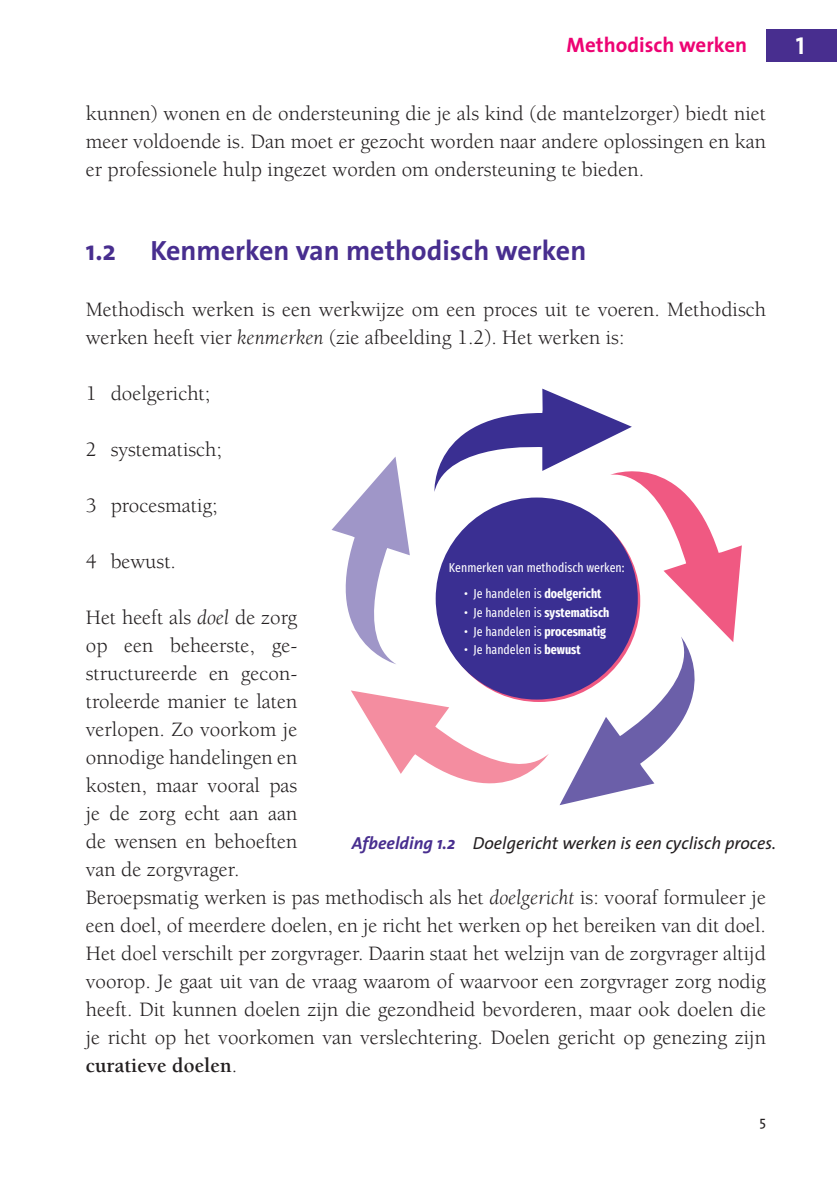
<style>
.page{position:relative;width:837px;height:1184px;background:#fff}
.page>*{position:absolute;margin:0;border:0;box-sizing:border-box;transform-origin:0 0}
.t1{font:700 28px "The Sans";color:#482e8f}
.t2{font:24.5px "The Sans Bold Caps";color:#fff}
.t3{font:21px/28px "Berkeley";color:#231f20}
.t4{font:700 21px "The Sans";color:#ed0373}
.t5{font:italic 17.5px "The Sans";color:#231f20}
.t6{font:14px "The Sans";color:#231f20}
.t7{font:12.78px "Fira Sans Compressed";color:#fff}
.s1{font-style:italic}
.s2{font-weight:700}
.s3{font-weight:700;color:#482e8f}
</style>
<div class="page">
<div style="left:765px;top:29px;width:71px;height:33px;background:#482e8f"></div>
<svg style="left:331px;top:388px;width:410px;height:418px"></svg>
<svg style="left:438px;top:500px;width:202px;height:202px"></svg>
<div style="left:435px;top:497px;width:202px;height:202px;background:#3a2f92;border-radius:50%"></div>
<p class="t4" style="left:566px;top:27px;width:182px">Methodisch werken</p>
<p class="t2" style="left:795px;top:25px;width:10px">1</p>
<p class="t3" style="left:86px;top:100px;width:681px;text-align:justify">kunnen) wonen en de ondersteuning die je als kind (de mantelzorger) biedt niet meer voldoende is. Dan moet er gezocht worden naar andere oplossingen en kan er professionele hulp ingezet worden om ondersteuning te bieden.</p>
<h1 class="t1" style="left:86px;top:227px;width:502px">1.2 Kenmerken van methodisch werken</h1>
<p class="t3" style="left:86px;top:296px;width:681px">Methodisch werken is een werkwijze om een proces uit te voeren. Methodisch werken heeft vier <span class="s1">kenmerken</span> (zie afbeelding 1.2). Het werken is:</p>
<p class="t3" style="left:86px;top:380px;width:126px">1 doelgericht;</p>
<p class="t3" style="left:86px;top:436px;width:137px">2 systematisch;</p>
<p class="t3" style="left:86px;top:492px;width:133px">3 procesmatig;</p>
<p class="t3" style="left:86px;top:548px;width:92px">4 bewust.</p>
<p class="t7" style="left:449px;top:557px;width:177px">Kenmerken van methodisch werken:</p>
<p class="t7" style="left:464px;top:584px;width:139px">• Je handelen is <span class="s2">doelgericht</span></p>
<p class="t7" style="left:464px;top:603px;width:146px">• Je handelen is <span class="s2">systematisch</span></p>
<p class="t7" style="left:464px;top:621px;width:143px">• Je handelen is <span class="s2">procesmatig</span></p>
<p class="t7" style="left:464px;top:640px;width:118px">• Je handelen is <span class="s2">bewust</span></p>
<p class="t3" style="left:86px;top:604px;width:681px">Het heeft als <span class="s1">doel</span> de zorg<br>op een beheerste, ge-<br>structureerde en gecon-<br>troleerde manier te laten<br>verlopen. Zo voorkom je<br>onnodige handelingen en<br>kosten, maar vooral pas<br>je de zorg echt aan aan<br>de wensen en behoeften<br>van de zorgvrager.<br>Beroepsmatig werken is pas methodisch als het <span class="s1">doelgericht</span> is: vooraf formuleer je een doel, of meerdere doelen, en je richt het werken op het bereiken van dit doel.<br>Het doel verschilt per zorgvrager. Daarin staat het welzijn van de zorgvrager altijd voorop. Je gaat uit van de vraag waarom of waarvoor een zorgvrager zorg nodig heeft. Dit kunnen doelen zijn die gezondheid bevorderen, maar ook doelen die je richt op het voorkomen van verslechtering. Doelen gericht op genezing zijn <span class="s2">curatieve doelen</span>.</p>
<p class="t5" style="left:352px;top:829px;width:425px"><span class="s3">Afbeelding 1.2</span> Doelgericht werken is een cyclisch proces.</p>
<p class="t6" style="left:759px;top:1109px;width:8px">5</p>
</div>
